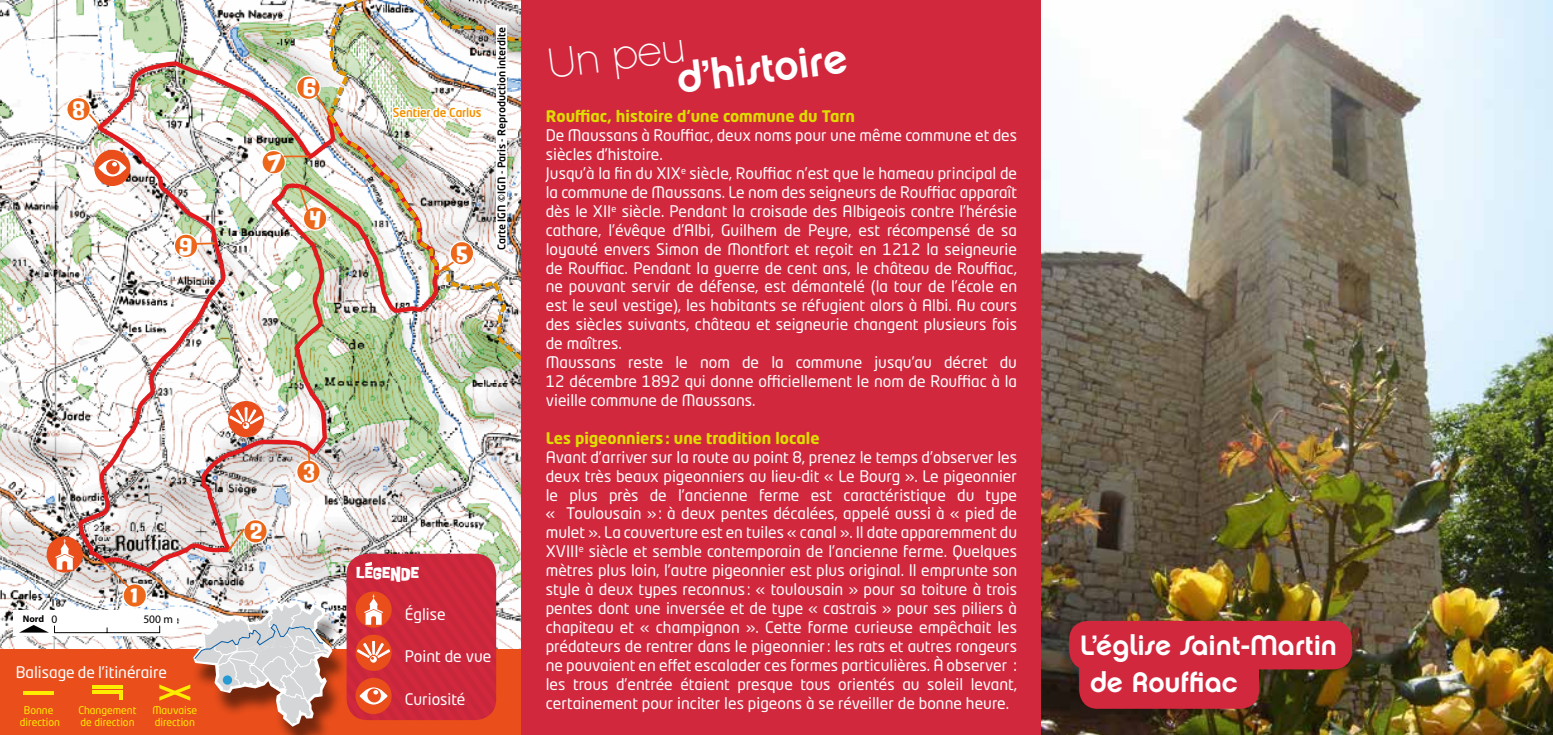
<style>
.page{position:relative;width:1553px;height:735px;background:#fff}
.page>*{position:absolute;margin:0;border:0;box-sizing:border-box;transform-origin:0 0}
.t1{font:42px "Chalet New York Nineteen Seventy";color:#fff}
.t2{font:42px "Chalet Paris Nineteen Sixty";color:#fff}
.t3{font:28px "Chalet New York Nineteen Seventy";color:#fff}
.t4{font:18.55px "Good Girl";color:#fff}
.t5{font:15.75px/18.9px "Neo Tech Std";color:#fff}
.t6{font:700 15.75px "Neo Tech Std";color:#dedc00}
.t7{font:15.75px "Good Girl";letter-spacing:.03em;color:#fff}
.t8{font:500 12.25px "Neo Tech Std";letter-spacing:-.01em;color:#f39200;scale:.95 1}
.t9{font:11.55px "Myriad";color:#000}
.t10{font:10.5px/12.6px "Neo Tech Std";color:#ffed00}
.t11{font:500 10.5px "Neo Tech Std";color:#000}
.t12{font:700 9.62px "Myriad";color:#000}
.s1{font-weight:400;font-size:11.55px}
</style>
<div class="page">
<div style="left:0;top:0;width:1042px;height:734px;background:#d1283e"></div>
<img style="left:0;top:0;width:521px;height:649px">
<div style="left:13px;top:610px;width:163px;height:25px;background:#fff"></div>
<hr style="left:54px;top:631px;width:106px;height:1px;background:#070502">
<img style="left:324px;top:0;width:197px;height:461px">
<svg style="left:20px;top:625px;width:35px;height:7px"></svg>
<div style="left:0;top:649px;width:521px;height:85px;background:#e94e1b"></div>
<img style="left:1042px;top:0;width:511px;height:734px">
<div style="left:192px;top:607px;width:157px;height:127px;background:#000;opacity:.5"></div>
<div style="left:1069px;top:620px;width:283px;height:49px;background:#d1283e;border-radius:19px"></div>
<div style="left:1079px;top:640px;width:180px;height:68px;background:#d1283e;border-radius:19px"></div>
<div style="left:47px;top:536px;width:36px;height:36px;background:#e94e1b;border-radius:50%"></div>
<svg style="left:55px;top:539px;width:19px;height:30px"></svg>
<div style="left:94px;top:150px;width:36px;height:36px;background:#e94e1b;border-radius:50%"></div>
<svg style="left:98px;top:159px;width:28px;height:17px"></svg>
<div style="left:106px;top:160px;width:14px;height:14px;background:#e94e1b;border-radius:50%"></div>
<svg style="left:112px;top:162px;width:5px;height:4px"></svg>
<div style="left:228px;top:401px;width:36px;height:36px;background:#e94e1b;border-radius:50%"></div>
<div style="left:243px;top:422px;width:6px;height:7px;background:#fff;border-radius:50%"></div>
<svg style="left:229px;top:407px;width:34px;height:19px"></svg>
<svg style="left:23px;top:691px;width:31px;height:3px"></svg>
<svg style="left:92px;top:685px;width:31px;height:3px"></svg>
<hr style="left:92px;top:690px;width:31px;height:3px;background:#ffed00">
<svg style="left:119px;top:693px;width:4px;height:6px"></svg>
<svg style="left:159px;top:600px;width:173px;height:126px"></svg>
<div style="left:123px;top:583px;width:23px;height:24px;background:#ec671a;border-radius:50%"></div>
<div style="left:122px;top:582px;width:25px;height:25px;border:1px solid #fff;border-radius:50%"></div>
<div style="left:244px;top:519px;width:23px;height:24px;background:#ec671a;border-radius:50%"></div>
<div style="left:243px;top:518px;width:25px;height:25px;border:1px solid #fff;border-radius:50%"></div>
<div style="left:297px;top:460px;width:23px;height:23px;background:#ec671a;border-radius:50%"></div>
<div style="left:296px;top:459px;width:25px;height:25px;border:1px solid #fff;border-radius:50%"></div>
<div style="left:303px;top:207px;width:24px;height:23px;background:#ec671a;border-radius:50%"></div>
<div style="left:303px;top:206px;width:24px;height:25px;border:1px solid #fff;border-radius:50%"></div>
<div style="left:297px;top:76px;width:23px;height:23px;background:#ec671a;border-radius:50%"></div>
<div style="left:296px;top:75px;width:25px;height:25px;border:1px solid #fff;border-radius:50%"></div>
<div style="left:262px;top:150px;width:23px;height:24px;background:#ec671a;border-radius:50%"></div>
<div style="left:261px;top:150px;width:25px;height:24px;border:1px solid #fff;border-radius:50%"></div>
<div style="left:67px;top:97px;width:23px;height:24px;background:#ec671a;border-radius:50%"></div>
<div style="left:66px;top:97px;width:25px;height:25px;border:1px solid #fff;border-radius:50%"></div>
<div style="left:174px;top:234px;width:24px;height:23px;background:#ec671a;border-radius:50%"></div>
<div style="left:174px;top:233px;width:24px;height:25px;border:1px solid #fff;border-radius:50%"></div>
<svg style="left:100px;top:557px;width:32px;height:33px"></svg>
<svg style="left:226px;top:526px;width:21px;height:27px"></svg>
<svg style="left:307px;top:448px;width:4px;height:13px"></svg>
<svg style="left:297px;top:185px;width:14px;height:31px"></svg>
<svg style="left:434px;top:252px;width:32px;height:24px"></svg>
<svg style="left:314px;top:92px;width:17px;height:24px"></svg>
<hr style="left:284px;top:155px;width:25px;height:2px;background:#ec671a">
<svg style="left:87px;top:112px;width:15px;height:16px"></svg>
<svg style="left:196px;top:242px;width:19px;height:2px"></svg>
<svg style="left:347px;top:553px;width:149px;height:166px"></svg>
<div style="left:496px;top:25px;width:10px;height:225px;background:#fff"></div>
<div style="left:450px;top:241px;width:24px;height:24px;background:#ec671a;border-radius:50%"></div>
<div style="left:449px;top:241px;width:25px;height:24px;border:1px solid #fff;border-radius:50%"></div>
<svg style="left:391px;top:105px;width:93px;height:15px"></svg>
<p class="t4" style="left:73px;top:100px;width:13px">8</p>
<p class="t4" style="left:179px;top:236px;width:14px">9</p>
<p class="t4" style="left:131px;top:587px;width:8px">1</p>
<p class="t12" style="left:23px;top:614px;width:36px">Nord <span class="s1">0</span></p>
<p class="t9" style="left:143px;top:613px;width:31px">500 m</p>
<p class="t5" style="left:16px;top:661px;width:153px">Balisage de l’itinéraire</p>
<p class="t10" style="left:20px;top:703px;width:42px;text-align:center">Bonne direction</p>
<p class="t10" style="left:78px;top:703px;width:60px">Changement de direction</p>
<p class="t10" style="left:152px;top:703px;width:46px">Mauvaise direction</p>
<p class="t4" style="left:303px;top:78px;width:15px">6</p>
<p class="t4" style="left:267px;top:153px;width:16px">7</p>
<p class="t4" style="left:310px;top:209px;width:13px">4</p>
<p class="t8" style="left:393px;top:105px;width:95px">Sentier de Carlus</p>
<p class="t4" style="left:457px;top:244px;width:12px">5</p>
<p class="t11" style="left:495px;top:250px;width:224px;rotate:-90deg">Carte IGN ©IGN - Paris - Reproduction interdite</p>
<p class="t4" style="left:250px;top:522px;width:13px">2</p>
<p class="t4" style="left:303px;top:462px;width:13px">3</p>
<p class="t7" style="left:356px;top:566px;width:64px">LEGENDE</p>
<p class="t5" style="left:405px;top:604px;width:42px">Église</p>
<p class="t5" style="left:405px;top:646px;width:88px">Point de vue</p>
<p class="t5" style="left:405px;top:689px;width:62px">Curiosité</p>
<h1 class="t2" style="left:545px;top:40px;width:140px;rotate:-7deg">Un peu</h1>
<h1 class="t1" style="left:674px;top:53px;width:173px;rotate:-7deg">d’histoire</h1>
<p class="t6" style="left:546px;top:106px;width:311px">Rouffiac, histoire d’une commune du Tarn</p>
<p class="t5" style="left:546px;top:125px;width:473px">De Maussans à Rouffiac, deux noms pour une même commune et des siècles d’histoire.<br>Jusqu’à la fin du XIX<sup>e</sup> siècle, Rouffiac n’est que le hameau principal de la commune de Maussans. Le nom des seigneurs de Rouffiac apparaît dès le XII<sup>e</sup> siècle. Pendant la croisade des Albigeois contre l’hérésie cathare, l’évêque d’Albi, Guilhem de Peyre, est récompensé de sa loyauté envers Simon de Montfort et reçoit en 1212 la seigneurie de Rouffiac. Pendant la guerre de cent ans, le château de Rouffiac, ne pouvant servir de défense, est démantelé (la tour de l’école en est le seul vestige), les habitants se réfugient alors à Albi. Au cours des siècles suivants, château et seigneurie changent plusieurs fois de maîtres.<br>Maussans reste le nom de la commune jusqu’au décret du 12 décembre 1892 qui donne officiellement le nom de Rouffiac à la vieille commune de Maussans.</p>
<p class="t6" style="left:546px;top:427px;width:275px">Les pigeonniers: une tradition locale</p>
<p class="t5" style="left:546px;top:447px;width:473px;text-align:justify">Avant d’arriver sur la route au point 8, prenez le temps d’observer les deux très beaux pigeonniers au lieu-dit « Le Bourg ». Le pigeonnier le plus près de l’ancienne ferme est caractéristique du type « Toulousain »: à deux pentes décalées, appelé aussi à « pied de mulet ». La couverture est en tuiles « canal ». Il date apparemment du XVIII<sup>e</sup> siècle et semble contemporain de l’ancienne ferme. Quelques mètres plus loin, l’autre pigeonnier est plus original. Il emprunte son style à deux types reconnus : « toulousain » pour sa toiture à trois pentes dont une inversée et de type « castrais » pour ses piliers à chapiteau et « champignon ». Cette forme curieuse empêchait les prédateurs de rentrer dans le pigeonnier: les rats et autres rongeurs ne pouvaient en effet escalader ces formes particulières. À observer : les trous d’entrée étaient presque tous orientés au soleil levant, certainement pour inciter les pigeons à se réveiller de bonne heure.</p>
<h2 class="t3" style="left:1080px;top:627px;width:258px">L’église Saint-Martin</h2>
<h2 class="t3" style="left:1090px;top:664px;width:149px">de Rouffiac</h2>
</div>
